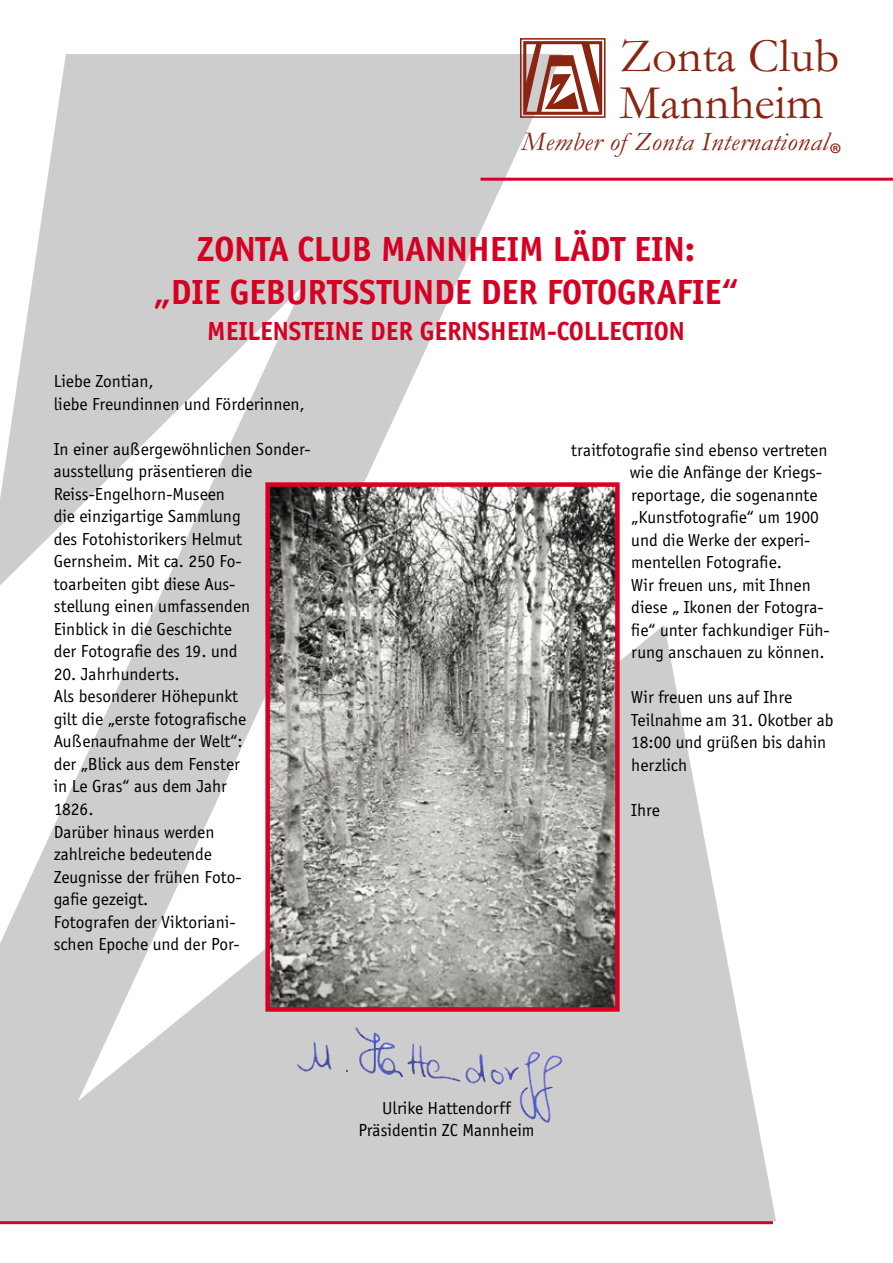
<style>
.page{position:relative;width:893px;height:1263px;background:#fff}
.page>*{position:absolute;margin:0;border:0;box-sizing:border-box;transform-origin:0 0}
.t1{font:48.75px/47px "Garamond";color:#8b2512}
.t2{font:700 36px/43.2px "Officina Sans";color:#d60023;text-align:center}
.t3{font:30.3px "Myriad Pro";color:#8b2512}
.t4{font:700 27px "Officina Sans";color:#d60023}
.t5{font:italic 26.85px "Garamond";letter-spacing:.01em;color:#8b2512;scale:1.07 1}
.t6{font:18px/22.5px "Officina Sans";color:#000}
</style>
<div class="page">
<img style="left:0;top:54px;width:785px;height:1167px">
<img style="left:270px;top:487px;width:345px;height:520px">
<div style="left:265px;top:482px;width:355px;height:530px;border:4px solid #d60023"></div>
<div style="left:520px;top:38px;width:85px;height:80px;border:2px solid #8b2512"></div>
<div style="left:523px;top:41px;width:79px;height:74px;border:3px solid #8b2512"></div>
<svg style="left:524px;top:42px;width:76px;height:72px"></svg>
<img style="left:295px;top:1025px;width:269px;height:101px">
<hr style="left:480px;top:178px;width:413px;height:3px;background:#d60023">
<hr style="left:0;top:1221px;width:773px;height:3px;background:#d60023">
<h1 class="t1" style="left:619px;top:31px;width:221px">Zonta Club<br>Mannheim</h1>
<h3 class="t5" style="left:522px;top:123px;width:288px">Member of Zonta International</h3>
<h3 class="t3" style="left:829px;top:135px;width:14px">®</h3>
<h2 class="t2" style="left:153px;top:227px;width:587px">ZONTA CLUB MANNHEIM LÄDT EIN:<br>„DIE GEBURTSSTUNDE DER FOTOGRAFIE“</h2>
<h3 class="t4" style="left:207px;top:315px;width:479px">MEILENSTEINE DER GERNSHEIM-COLLECTION</h3>
<p class="t6" style="left:54px;top:370px;width:253px">Liebe Zontian,<br>liebe Freundinnen und Förderinnen,</p>
<p class="t6" style="left:54px;top:438px;width:258px">In einer außergewöhnlichen Sonder&shy;ausstellung präsentieren die<br>Reiss-Engelhorn-Museen<br>die einzigartige Sammlung<br>des Fotohistorikers Helmut<br>Gernsheim. Mit ca. 250 Fo&shy;toarbeiten gibt diese Aus-<br>stellung einen umfassenden<br>Einblick in die Geschichte<br>der Fotografie des 19. und</p>
<p class="t6" style="left:54px;top:663px;width:194px">20. Jahrhunderts.<br>Als besonderer Höhepunkt gilt die „erste fotografische<br>Außenaufnahme der Welt“: der „Blick aus dem Fenster in Le Gras“ aus dem Jahr<br>1826.<br>Darüber hinaus werden zahlreiche bedeutende<br>Zeugnisse der frühen Foto&shy;gafie gezeigt.<br>Fotografen der Viktoriani&shy;schen Epoche und der Por-</p>
<p class="t6" style="left:630px;top:439px;width:201px;text-indent:-58px">traitfotografie sind ebenso vertreten wie die Anfänge der Kriegs&shy;reportage, die sogenannte „Kunstfotografie“ um 1900 und die Werke der experi&shy;mentellen Fotografie.<br>Wir freuen uns, mit Ihnen diese „ Ikonen der Fotogra&shy;fie“ unter fachkundiger Füh&shy;rung anschauen zu können.</p>
<p class="t6" style="left:631px;top:686px;width:204px">Wir freuen uns auf Ihre<br>Teilnahme am 31. Okotber ab<br>18:00 und grüßen bis dahin herzlich</p>
<p class="t6" style="left:631px;top:799px;width:30px">Ihre</p>
<p class="t6" style="left:358px;top:1096px;width:178px;text-align:center">Ulrike Hattendorff<br>Präsidentin ZC Mannheim</p>
</div>
